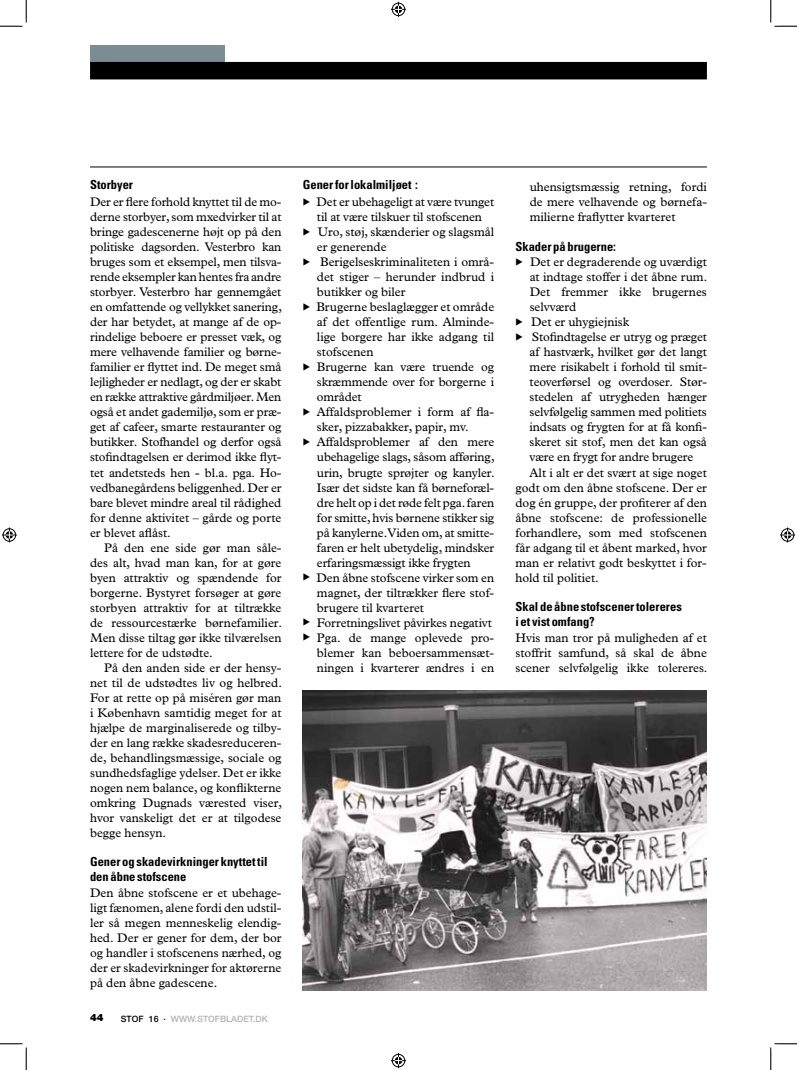
<style>
.page{position:relative;width:797px;height:1070px;background:#fff}
.page>*{position:absolute;margin:0;border:0;box-sizing:border-box;transform-origin:0 0}
.t1{font:12.5px/15px "Plantin";color:#000;text-align:justify}
.t2{font:700 condensed 12.5px/15px "Univers";color:#000}
.t3{font:900 10px "Helvetica Neue";color:#000}
.t4{font:500 8.75px "Helvetica Neue";color:#b1b3b4}
.s1{color:#000}
</style>
<div class="page">
<hr style="left:90px;top:167px;width:617px;height:1px;background:#000">
<div style="left:90px;top:45px;width:135px;height:18px;background:#7c8c93"></div>
<div style="left:90px;top:62px;width:617px;height:17px;background:#000"></div>
<img style="left:303px;top:691px;width:404px;height:299px">
<svg style="left:0;top:0;width:27px;height:27px"></svg>
<svg style="left:0;top:1043px;width:27px;height:26px"></svg>
<svg style="left:770px;top:0;width:27px;height:27px"></svg>
<svg style="left:770px;top:1043px;width:27px;height:26px"></svg>
<svg style="left:391px;top:2px;width:15px;height:15px"></svg>
<svg style="left:391px;top:1053px;width:15px;height:15px"></svg>
<svg style="left:2px;top:527px;width:15px;height:15px"></svg>
<svg style="left:780px;top:527px;width:15px;height:15px"></svg>
<p class="t2" style="left:90px;top:176px;width:45px">Storbyer</p>
<p class="t1" style="left:90px;top:194px;width:193px">Der er flere forhold knyttet til de mo&shy;derne storbyer, som mxedvirker til at bringe gadescenerne højt op på den politiske dagsorden. Vesterbro kan bruges som et eksempel, men tilsva&shy;rende eksempler kan hentes fra andre storbyer. Vesterbro har gennemgået en omfattende og vellykket sanering, der har betydet, at mange af de op&shy;rindelige beboere er presset væk, og mere velhavende familier og børne&shy;familier er flyttet ind. De meget små lejligheder er nedlagt, og der er skabt en række attraktive gårdmiljøer. Men også et andet gademiljø, som er præ&shy;get af cafeer, smarte restauranter og butikker. Stofhandel og derfor også stofindtagelsen er derimod ikke flyt&shy;tet andetsteds hen - bl.a. pga. Ho&shy;vedbanegårdens beliggenhed. Der er bare blevet mindre areal til rådighed for denne aktivitet – gårde og porte er blevet aflåst.</p>
<p class="t1" style="left:90px;top:539px;width:193px;text-indent:14px">På den ene side gør man såle&shy;des alt, hvad man kan, for at gøre byen attraktiv og spændende for borgerne. Bystyret forsøger at gøre storbyen attraktiv for at tiltrække de ressourcestærke børnefamilier.<br>Men disse tiltag gør ikke tilværelsen lettere for de udstødte.</p>
<p class="t1" style="left:90px;top:659px;width:193px;text-indent:14px">På den anden side er der hensy&shy;net til de udstødtes liv og helbred.<br>For at rette op på miséren gør man i København samtidig meget for at hjælpe de marginaliserede og tilby&shy;der en lang række skadesreduceren&shy;de, behandlingsmæssige, sociale og sundhedsfaglige ydelser. Det er ikke nogen nem balance, og konflikterne omkring Dugnads værested viser, hvor vanskeligt det er at tilgodese begge hensyn.</p>
<p class="t2" style="left:90px;top:853px;width:179px">Gener og skadevirkninger knyttet til den åbne stofscene</p>
<p class="t1" style="left:90px;top:884px;width:193px">Den åbne stofscene er et ubehage&shy;ligt fænomen, alene fordi den udstil&shy;ler så megen menneskelig elendig&shy;hed. Der er gener for dem, der bor og handler i stofscenens nærhed, og der er skadevirkninger for aktørerne på den åbne gadescene.</p>
<p class="t3" style="left:90px;top:1011px;width:15px">44</p>
<p class="t4" style="left:121px;top:1013px;width:148px"><span class="s1">STOF 16 ·</span> WWW.STOFBLADET.DK</p>
<p class="t2" style="left:303px;top:176px;width:116px">Gener for lokalmiljøet :</p>
<p class="t1" style="left:303px;top:194px;width:193px;text-align:center">◆ Det er ubehageligt at være tvunget til at være tilskuer til stofscenen</p>
<p class="t1" style="left:317px;top:224px;width:179px;text-indent:-14px">◆ Uro, støj, skænderier og slagsmål er generende</p>
<p class="t1" style="left:317px;top:254px;width:179px;text-indent:-14px">◆ Berigelseskriminaliteten i områ&shy;det stiger – herunder indbrud i butikker og biler</p>
<p class="t1" style="left:317px;top:299px;width:179px;text-indent:-14px">◆ Brugerne beslaglægger et område af det offentlige rum. Alminde&shy;lige borgere har ikke adgang til stofscenen</p>
<p class="t1" style="left:317px;top:359px;width:179px;text-indent:-14px">◆ Brugerne kan være truende og skræmmende over for borgerne i området</p>
<p class="t1" style="left:317px;top:404px;width:179px;text-indent:-14px">◆ Affaldsproblemer i form af fla&shy;sker, pizzabakker, papir, mv.</p>
<p class="t1" style="left:317px;top:434px;width:179px;text-indent:-14px">◆ Affaldsproblemer af den mere ubehagelige slags, såsom afføring, urin, brugte sprøjter og kanyler.<br>Især det sidste kan få børneforæl&shy;dre helt op i det røde felt pga. faren for smitte, hvis børnene stikker sig på kanylerne. Viden om, at smitte&shy;faren er helt ubetydelig, mindsker erfaringsmæssigt ikke frygten</p>
<p class="t1" style="left:317px;top:569px;width:179px;text-indent:-14px">◆ Den åbne stofscene virker som en magnet, der tiltrækker flere stof&shy;brugere til kvarteret</p>
<p class="t1" style="left:303px;top:614px;width:191px">◆ Forretningslivet påvirkes negativt</p>
<p class="t1" style="left:317px;top:629px;width:179px;text-indent:-14px">◆ Pga. de mange oplevede pro&shy;blemer kan beboersammensæt&shy;ningen i kvarterer ændres i en</p>
<p class="t1" style="left:529px;top:179px;width:179px">uhensigtsmæssig retning, fordi de mere velhavende og børnefa&shy;milierne fraflytter kvarteret</p>
<p class="t2" style="left:515px;top:238px;width:102px">Skader på brugerne:</p>
<p class="t1" style="left:529px;top:254px;width:179px;text-indent:-14px">◆ Det er degraderende og uværdigt at indtage stoffer i det åbne rum.<br>Det fremmer ikke brugernes selvværd</p>
<p class="t1" style="left:515px;top:314px;width:115px">◆ Det er uhygiejnisk</p>
<p class="t1" style="left:515px;top:329px;width:193px">◆ Stofindtagelse er utryg og præget</p>
<p class="t1" style="left:529px;top:344px;width:179px">af hastværk, hvilket gør det langt</p>
<p class="t1" style="left:529px;top:359px;width:179px">mere risikabelt i forhold til smit-</p>
<p class="t1" style="left:529px;top:374px;width:179px">teoverførsel og overdoser. Stør-</p>
<p class="t1" style="left:529px;top:389px;width:179px">stedelen af utrygheden hænger</p>
<p class="t1" style="left:529px;top:404px;width:179px">selvfølgelig sammen med politiets</p>
<p class="t1" style="left:529px;top:419px;width:179px">indsats og frygten for at få konfi-</p>
<p class="t1" style="left:529px;top:434px;width:179px">skeret sit stof, men det kan også</p>
<p class="t1" style="left:529px;top:449px;width:165px">være en frygt for andre brugere</p>
<p class="t1" style="left:529px;top:464px;width:179px">Alt i alt er det svært at sige noget</p>
<p class="t1" style="left:515px;top:479px;width:193px">godt om den åbne stofscene. Der er</p>
<p class="t1" style="left:515px;top:494px;width:193px">dog én gruppe, der profiterer af den</p>
<p class="t1" style="left:515px;top:509px;width:193px">åbne stofscene: de professionelle</p>
<p class="t1" style="left:515px;top:524px;width:193px">forhandlere, som med stofscenen</p>
<p class="t1" style="left:515px;top:539px;width:193px">får adgang til et åbent marked, hvor</p>
<p class="t1" style="left:515px;top:554px;width:193px">man er relativt godt beskyttet i for-</p>
<p class="t1" style="left:515px;top:569px;width:85px">hold til politiet.</p>
<p class="t2" style="left:515px;top:598px;width:168px">Skal de åbne stofscener tolereres i et vist omfang?</p>
<p class="t1" style="left:515px;top:629px;width:193px">Hvis man tror på muligheden af et stoffrit samfund, så skal de åbne scener selvfølgelig ikke tolereres.</p>
</div>
